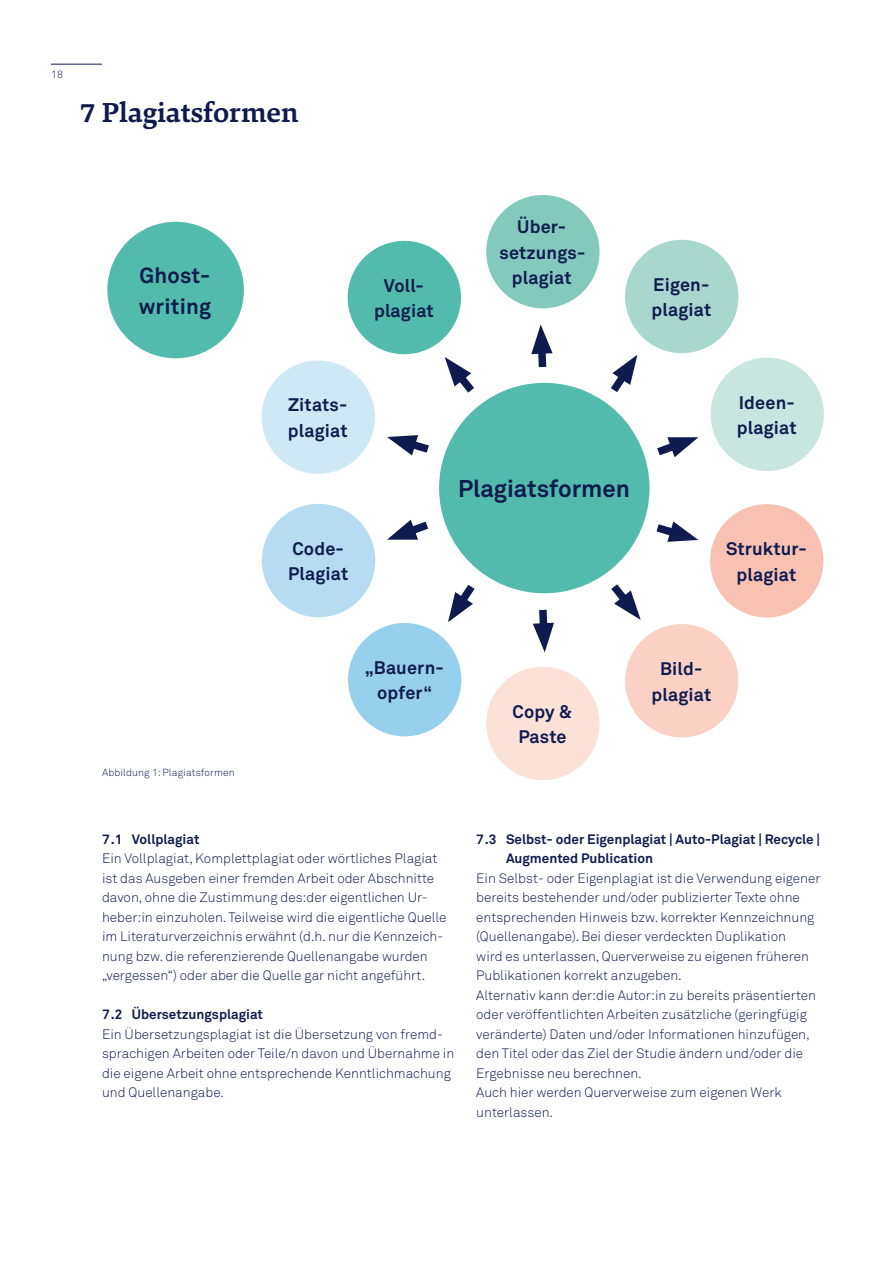
<style>
.page{position:relative;width:893px;height:1263px;background:#fff}
.page>*{position:absolute;margin:0;border:0;box-sizing:border-box;transform-origin:0 0}
.t1{font:700 28.5px "Danton";color:#0f1b4f}
.t2{font:700 24px "Akkurat Pro";color:#0f1b4f}
.t3{font:700 21.75px/30.8px "Akkurat Pro";letter-spacing:.01em;color:#0f1b4f}
.t4{font:700 18px/25.5px "Akkurat Pro";letter-spacing:.01em;color:#0f1b4f;text-align:center}
.t5{font:300 13.5px/19.5px "Akkurat Pro";color:#0f1b4f}
.t6{font:700 13.5px/19.5px "Akkurat Pro";color:#0f1b4f}
.t7{font:300 10.5px "Akkurat Pro";color:#0f1b4f}
.t8{font:300 10.2px "Akkurat Pro";letter-spacing:.01em;color:#0f1b4f}
</style>
<div class="page">
<hr style="left:51px;top:64px;width:51px;height:1px;background:#0f1b4f">
<div style="left:439px;top:383px;width:210px;height:210px;background:#52bbab;border-radius:50%"></div>
<div style="left:486px;top:195px;width:114px;height:113px;background:#83c9bc;border-radius:50%"></div>
<div style="left:625px;top:240px;width:113px;height:113px;background:#a8d7ce;border-radius:50%"></div>
<div style="left:710px;top:358px;width:114px;height:113px;background:#c8e5df;border-radius:50%"></div>
<div style="left:710px;top:504px;width:113px;height:113px;background:#f8c1b1;border-radius:50%"></div>
<div style="left:625px;top:624px;width:113px;height:113px;background:#fad1c4;border-radius:50%"></div>
<div style="left:486px;top:667px;width:114px;height:113px;background:#fce1d8;border-radius:50%"></div>
<div style="left:348px;top:623px;width:113px;height:113px;background:#97d0ec;border-radius:50%"></div>
<div style="left:262px;top:504px;width:113px;height:113px;background:#b5dcf1;border-radius:50%"></div>
<div style="left:261px;top:360px;width:114px;height:114px;background:#cfe8f6;border-radius:50%"></div>
<div style="left:348px;top:241px;width:113px;height:113px;background:#52bbab;border-radius:50%"></div>
<div style="left:107px;top:222px;width:137px;height:136px;background:#52bbab;border-radius:50%"></div>
<svg style="left:657px;top:437px;width:41px;height:21px"></svg>
<svg style="left:387px;top:519px;width:42px;height:21px"></svg>
<svg style="left:656px;top:521px;width:42px;height:21px"></svg>
<svg style="left:387px;top:435px;width:42px;height:21px"></svg>
<svg style="left:611px;top:584px;width:30px;height:36px"></svg>
<svg style="left:445px;top:357px;width:29px;height:36px"></svg>
<svg style="left:533px;top:609px;width:21px;height:43px"></svg>
<svg style="left:531px;top:324px;width:22px;height:44px"></svg>
<svg style="left:448px;top:584px;width:27px;height:38px"></svg>
<svg style="left:611px;top:355px;width:27px;height:37px"></svg>
<p class="t7" style="left:51px;top:68px;width:13px">18</p>
<h1 class="t1" style="left:79px;top:94px;width:221px">7 Plagiatsformen</h1>
<h3 class="t3" style="left:139px;top:260px;width:74px">Ghost&shy;writing</h3>
<p class="t8" style="left:102px;top:766px;width:134px">Abbildung 1: Plagiatsformen</p>
<h3 class="t4" style="left:374px;top:273px;width:61px">Voll&shy;plagiat</h3>
<h3 class="t4" style="left:499px;top:214px;width:87px">Über&shy;setzungs&shy;plagiat</h3>
<h3 class="t4" style="left:651px;top:271px;width:61px;text-align:left">Eigen&shy;plagiat</h3>
<h3 class="t4" style="left:288px;top:392px;width:61px;text-align:left">Zitats&shy;plagiat</h3>
<h3 class="t4" style="left:288px;top:536px;width:62px;text-align:left">Code-<br>Plagiat</h3>
<h2 class="t2" style="left:458px;top:474px;width:173px">Plagiatsformen</h2>
<h3 class="t4" style="left:737px;top:389px;width:61px;text-align:left">Ideen&shy;plagiat</h3>
<h3 class="t4" style="left:726px;top:536px;width:82px">Struktur&shy;plagiat</h3>
<h3 class="t4" style="left:365px;top:655px;width:81px">„Bauern&shy;opfer“</h3>
<h3 class="t4" style="left:513px;top:698px;width:61px">Copy &amp;<br>Paste</h3>
<h3 class="t4" style="left:651px;top:656px;width:61px">Bild&shy;plagiat</h3>
<p class="t6" style="left:102px;top:829px;width:99px">7.1 Vollplagiat</p>
<p class="t5" style="left:102px;top:849px;width:346px">Ein Vollplagiat, Komplettplagiat oder wörtliches Plagiat ist das Ausgeben einer fremden Arbeit oder Abschnitte davon, ohne die Zustimmung des:der eigentlichen Ur&shy;heber:in einzuholen. Teilweise wird die eigentliche Quelle im Literaturverzeichnis erwähnt (d.h. nur die Kennzeich&shy;nung bzw. die referenzierende Quellenangabe wurden „vergessen“) oder aber die Quelle gar nicht angeführt.</p>
<p class="t6" style="left:102px;top:1005px;width:162px">7.2 Übersetzungsplagiat</p>
<p class="t5" style="left:102px;top:1024px;width:354px">Ein Übersetzungsplagiat ist die Übersetzung von fremd&shy;sprachigen Arbeiten oder Teile/n davon und Übernahme in die eigene Arbeit ohne entsprechende Kenntlichmachung und Quellenangabe.</p>
<p class="t6" style="left:506px;top:829px;width:316px;text-indent:-30px">7.3 Selbst- oder Eigenplagiat | Auto-Plagiat | Recycle |<br>Augmented Publication</p>
<p class="t5" style="left:476px;top:868px;width:346px">Ein Selbst- oder Eigenplagiat ist die Verwendung eigener bereits bestehender und/oder publizierter Texte ohne entsprechenden Hinweis bzw. korrekter Kennzeichnung (Quellenangabe). Bei dieser verdeckten Duplikation<br>wird es unterlassen, Querverweise zu eigenen früheren Publikationen korrekt anzugeben.<br>Alternativ kann der:die Autor:in zu bereits präsentierten oder veröffentlichten Arbeiten zusätzliche (geringfügig veränderte) Daten und/oder Informationen hinzufügen, den Titel oder das Ziel der Studie ändern und/oder die Ergebnisse neu berechnen.<br>Auch hier werden Querverweise zum eigenen Werk unterlassen.</p>
</div>
